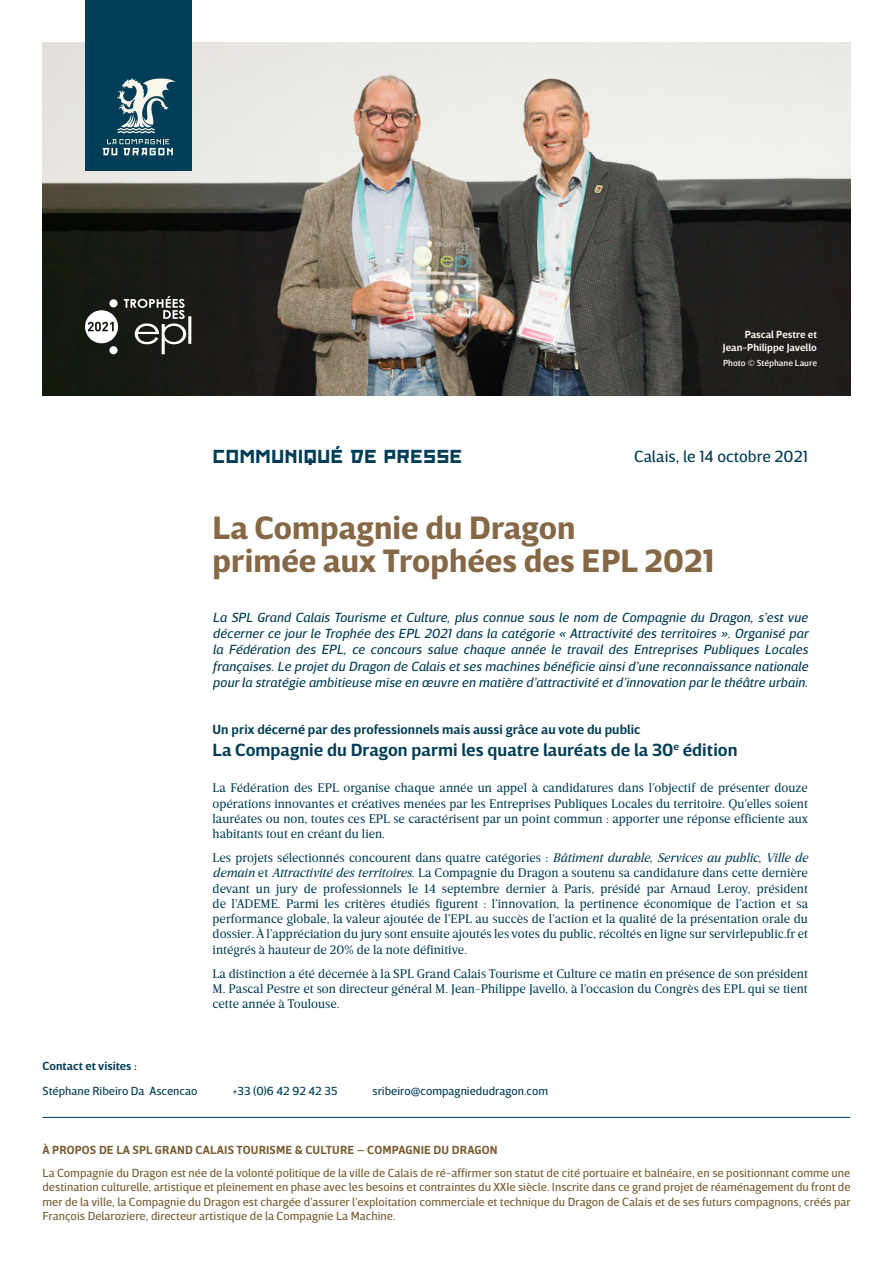
<style>
.page{position:relative;width:893px;height:1263px;background:#fff}
.page>*{position:absolute;margin:0;border:0;box-sizing:border-box;transform-origin:0 0}
.t1{font:700 33px/33px "Breve Sans Text";color:#856846}
.t2{font:600 18px "Breve Sans Text";color:#003d56}
.t3{font:16.5px "Breve Sans Text";color:#003d56}
.t4{font:16.5px "Red October";color:#003d56}
.t5{font:italic 13.5px/16.2px "Breve Sans Text";color:#003d56;text-align:justify}
.t6{font:600 13.5px "Breve Sans Text";color:#003d56}
.t7{font:12.75px/15.3px "Breve News";color:#003d56;text-align:justify}
.t8{font:12px/14.4px "Breve Sans Text";color:#785d31;text-align:justify}
.t9{font:12px "Breve Sans Text";color:#003d56}
.t10{font:600 12px "Breve Sans Text";letter-spacing:.01em;color:#785d31}
.t11{font:600 12px "Breve Sans Text";color:#003d56}
.t12{font:600 10.5px/12.6px "Breve Sans Text";color:#faf6eb;text-align:right}
.t13{font:500 9px "Breve Sans Text";color:#faf6eb}
.s1{font-style:italic}
</style>
<div class="page">
<img style="left:43px;top:43px;width:807px;height:352px">
<div style="left:85px;top:0;width:106px;height:170px;background:#003d56"></div>
<svg style="left:103px;top:78px;width:72px;height:77px"></svg>
<hr style="left:43px;top:1117px;width:807px;height:1px;background:#003d56">
<hr style="left:188px;top:316px;width:3px;height:28px;background:#fff">
<svg style="left:124px;top:296px;width:62px;height:58px;background:#4a4c47"></svg>
<div style="left:109px;top:299px;width:9px;height:8px;background:#fff;border-radius:50%"></div>
<svg style="left:85px;top:310px;width:33px;height:33px"></svg>
<div style="left:109px;top:346px;width:9px;height:8px;background:#fff;border-radius:50%"></div>
<p class="t12" style="left:723px;top:328px;width:96px">Pascal Pestre et<br>Jean-Philippe Javello</p>
<p class="t13" style="left:723px;top:357px;width:95px">Photo © Stéphane Laure</p>
<p class="t4" style="left:213px;top:446px;width:251px">COMMUNIQUÉ DE PRESSE</p>
<p class="t3" style="left:634px;top:447px;width:175px">Calais, le 14 octobre 2021</p>
<h1 class="t1" style="left:213px;top:512px;width:503px">La Compagnie du Dragon<br>primée aux Trophées des EPL 2021</h1>
<p class="t5" style="left:213px;top:609px;width:597px">La SPL Grand Calais Tourisme et Culture, plus connue sous le nom de Compagnie du Dragon, s’est vue décerner ce jour le Trophée des EPL 2021 dans la catégorie « Attractivité des territoires ». Organisé par la Fédération des EPL, ce concours salue chaque année le travail des Entreprises Publiques Locales françaises. Le projet du Dragon de Calais et ses machines bénéficie ainsi d’une reconnaissance nationale pour la stratégie ambitieuse mise en œuvre en matière d’attractivité et d’innovation par le théâtre urbain.</p>
<p class="t11" style="left:43px;top:1058px;width:96px">Contact et visites :</p>
<p class="t6" style="left:213px;top:722px;width:429px">Un prix décerné par des professionnels mais aussi grâce au vote du public</p>
<h2 class="t2" style="left:213px;top:739px;width:526px">La Compagnie du Dragon parmi les quatre lauréats de la 30<sup>e</sup> édition</h2>
<p class="t7" style="left:213px;top:780px;width:597px">La Fédération des EPL organise chaque année un appel à candidatures dans l’objectif de présenter douze opérations innovantes et créatives menées par les Entreprises Publiques Locales du territoire. Qu’elles soient lauréates ou non, toutes ces EPL se caractérisent par un point commun : apporter une réponse efficiente aux habitants tout en créant du lien.</p>
<p class="t7" style="left:213px;top:850px;width:597px">Les projets sélectionnés concourent dans quatre catégories : <span class="s1">Bâtiment durable</span>, <span class="s1">Services au public</span>, <span class="s1">Ville de demain</span> et <span class="s1">Attractivité des territoires</span>. La Compagnie du Dragon a soutenu sa candidature dans cette dernière devant un jury de professionnels le 14 septembre dernier à Paris, présidé par Arnaud Leroy, président de l’ADEME. Parmi les critères étudiés figurent : l’innovation, la pertinence économique de l’action et sa performance globale, la valeur ajoutée de l’EPL au succès de l’action et la qualité de la présentation orale du dossier. À l’appréciation du jury sont ensuite ajoutés les votes du public, récoltés en ligne sur servirlepublic.fr et intégrés à hauteur de 20% de la note définitive.</p>
<p class="t7" style="left:213px;top:966px;width:597px">La distinction a été décernée à la SPL Grand Calais Tourisme et Culture ce matin en présence de son président M. Pascal Pestre et son directeur général M. Jean-Philippe Javello, à l’occasion du Congrès des EPL qui se tient cette année à Toulouse.</p>
<p class="t9" style="left:43px;top:1084px;width:157px">Stéphane Ribeiro Da Ascencao</p>
<p class="t9" style="left:233px;top:1084px;width:106px">+33 (0)6 42 92 42 35</p>
<p class="t9" style="left:372px;top:1084px;width:177px">sribeiro@compagniedudragon.com</p>
<p class="t10" style="left:43px;top:1143px;width:457px">À PROPOS DE LA SPL GRAND CALAIS TOURISME &amp; CULTURE – COMPAGNIE DU DRAGON</p>
<p class="t8" style="left:43px;top:1166px;width:810px">La Compagnie du Dragon est née de la volonté politique de la ville de Calais de ré-affirmer son statut de cité portuaire et balnéaire, en se positionnant comme une destination culturelle, artistique et pleinement en phase avec les besoins et contraintes du XXIe siècle. Inscrite dans ce grand projet de réaménagement du front de mer de la ville, la Compagnie du Dragon est chargée d’assurer l’exploitation commerciale et technique du Dragon de Calais et de ses futurs compagnons, créés par François Delaroziere, directeur artistique de la Compagnie La Machine.</p>
</div>
